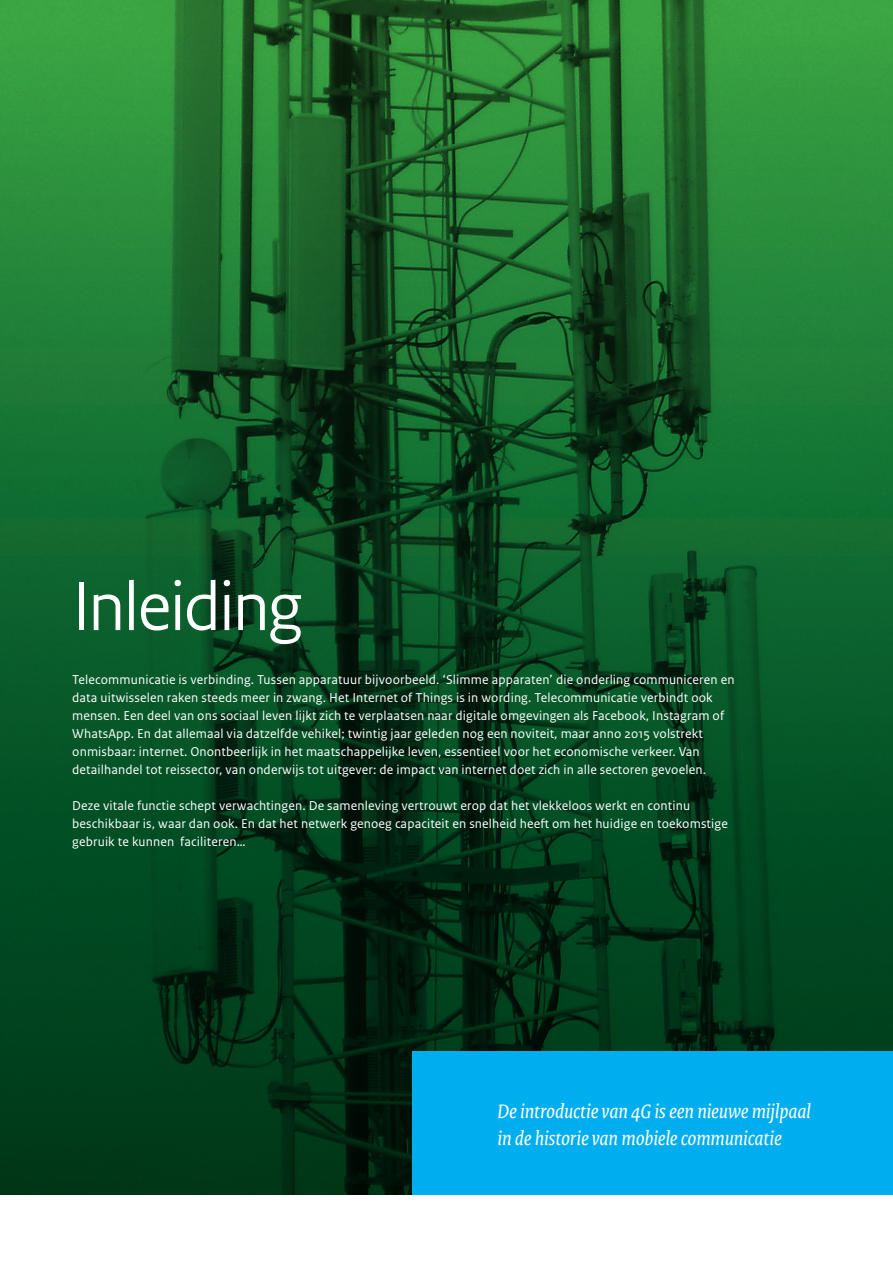
<style>
.page{position:relative;width:893px;height:1263px;background:#fff}
.page>*{position:absolute;margin:0;border:0;box-sizing:border-box;transform-origin:0 0}
._01_RO_Titel{font:72px "Rijksoverheid Sans Heading";letter-spacing:-.02em;color:#fff}
._04_RO_Paragraafkop{font:italic 21px/27px "Rijksoverheid Serif";letter-spacing:-.005em;color:#fff}
._10_RO_Broodtekst_Sa{font:13.5px/18px "Rijksoverheid Sans Text";letter-spacing:.01em;color:#fff}
</style>
<div class="page">
<img style="left:0;top:0;width:893px;height:1195px">
<div style="left:412px;top:1051px;width:481px;height:144px;background:#00aeef"></div>
<p class="_01_RO_Titel" style="left:72px;top:565px;width:231px">Inleiding</p>
<p class="_10_RO_Broodtekst_Sa" style="left:72px;top:671px;width:664px">Telecommunicatie is verbinding. Tussen apparatuur bijvoorbeeld. ‘Slimme apparaten’ die onderling communiceren en data uitwisselen raken steeds meer in zwang. Het Internet of Things is in wording. Telecommunicatie verbindt ook mensen. Een deel van ons sociaal leven lijkt zich te verplaatsen naar digitale omgevingen als Facebook, Instagram of WhatsApp. En dat allemaal via datzelfde vehikel; twintig jaar geleden nog een noviteit, maar anno 2015 volstrekt onmisbaar: internet. Onontbeerlijk in het maatschappelijke leven, essentieel voor het economische verkeer. Van detailhandel tot reissector, van onderwijs tot uitgever: de impact van internet doet zich in alle sectoren gevoelen.</p>
<p class="_10_RO_Broodtekst_Sa" style="left:72px;top:797px;width:657px">Deze vitale functie schept verwachtingen. De samenleving vertrouwt erop dat het vlekkeloos werkt en continu beschikbaar is, waar dan ook. En dat het netwerk genoeg capaciteit en snelheid heeft om het huidige en toekomstige gebruik te kunnen faciliteren…</p>
<p class="_04_RO_Paragraafkop" style="left:497px;top:1097px;width:315px">De introductie van 4G is een nieuwe mijlpaal in de historie van mobiele communicatie</p>
</div>
